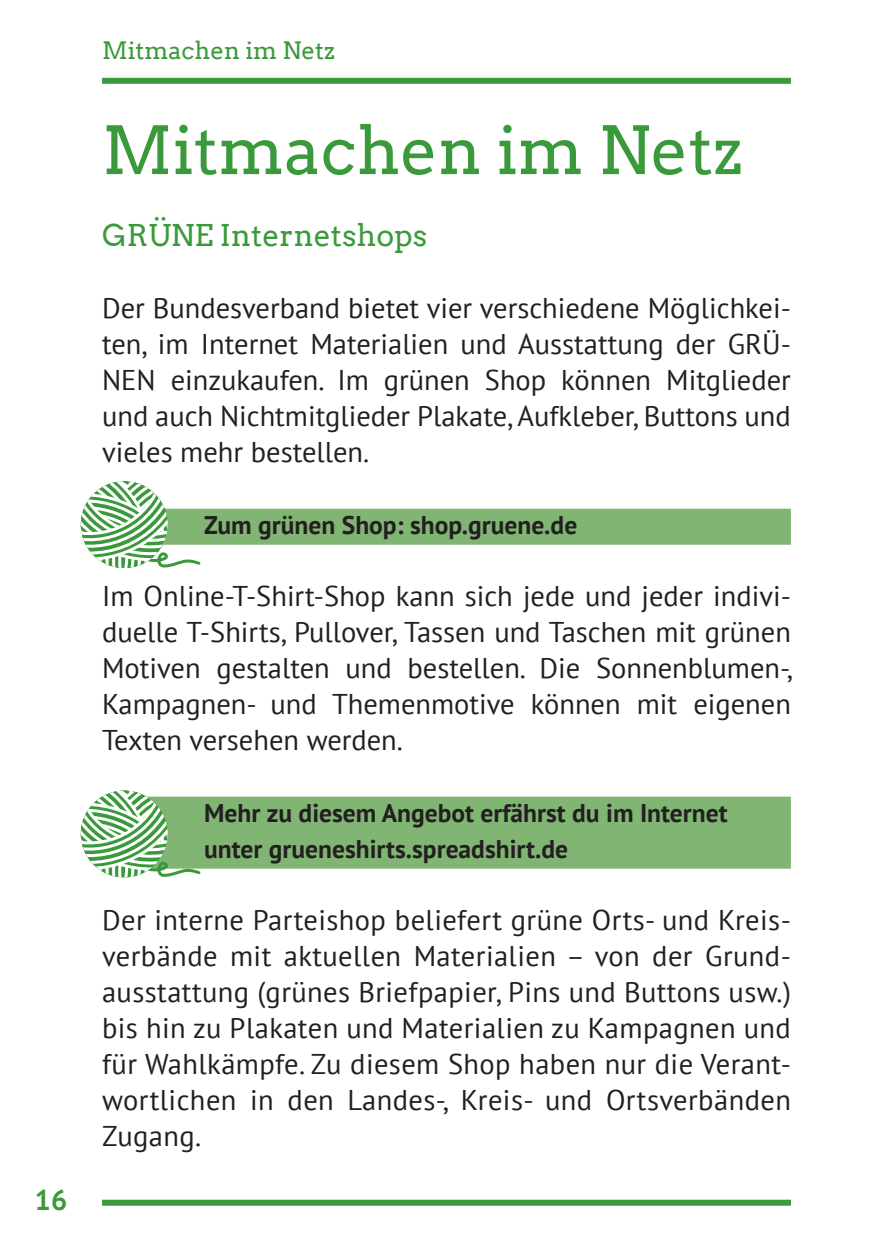
<style>
.page{position:relative;width:893px;height:1259px;background:#fff}
.page>*{position:absolute;margin:0;border:0;box-sizing:border-box;transform-origin:0 0}
.t1{font:66px "Arvo";color:#3a9a3b}
.t2{font:30px "Arvo";color:#3a9a3b}
.t3{font:28.5px/36px "PT Sans";color:#231f20;text-align:justify}
.t4{font:700 28.5px "PT Sans";color:#3a9a3b}
.t5{font:700 25.5px/36px "PT Sans";color:#231f20}
.t6{font:24px "Arvo";color:#3a9a3b}
</style>
<div class="page">
<div style="left:102px;top:78px;width:689px;height:6px;background:#3a9a3b"></div>
<div style="left:102px;top:1199px;width:689px;height:6px;background:#3a9a3b"></div>
<div style="left:102px;top:509px;width:689px;height:36px;background:#80b573"></div>
<div style="left:102px;top:796px;width:689px;height:72px;background:#80b573"></div>
<svg style="left:81px;top:481px;width:121px;height:88px"></svg>
<svg style="left:81px;top:790px;width:121px;height:88px"></svg>
<p class="t4" style="left:35px;top:1181px;width:34px">16</p>
<p class="t6" style="left:102px;top:36px;width:234px">Mitmachen im Netz</p>
<h1 class="t1" style="left:102px;top:111px;width:642px">Mitmachen im Netz</h1>
<p class="t2" style="left:102px;top:217px;width:47px">Grüne</p>
<p class="t2" style="left:220px;top:217px;width:209px">Internetshops</p>
<p class="t3" style="left:102px;top:289px;width:690px">Der Bundesverband bietet vier verschiedene Möglichkei&shy;ten, im Internet Materialien und Ausstattung der GRÜ-NEN einzukaufen. Im grünen Shop können Mitglieder und auch Nichtmitglieder Plakate, Aufkleber, Buttons und vieles mehr bestellen.</p>
<p class="t5" style="left:204px;top:507px;width:375px">Zum grünen Shop: shop.gruene.de</p>
<p class="t3" style="left:102px;top:577px;width:693px">Im Online-T-Shirt-Shop kann sich jede und jeder indivi&shy;duelle T-Shirts, Pullover, Tassen und Taschen mit grünen Motiven gestalten und bestellen. Die Sonnenblumen-, Kampagnen- und Themenmotive können mit eigenen Texten versehen werden.</p>
<p class="t5" style="left:204px;top:795px;width:525px">Mehr zu diesem Angebot erfährst du im Internet unter grueneshirts.spreadshirt.de</p>
<p class="t3" style="left:102px;top:901px;width:690px">Der interne Parteishop beliefert grüne Orts- und Kreis&shy;verbände mit aktuellen Materialien – von der Grund&shy;ausstattung (grünes Briefpapier, Pins und Buttons usw.) bis hin zu Plakaten und Materialien zu Kampagnen und für Wahlkämpfe. Zu diesem Shop haben nur die Verant&shy;wortlichen in den Landes-, Kreis- und Ortsverbänden Zugang.</p>
</div>
